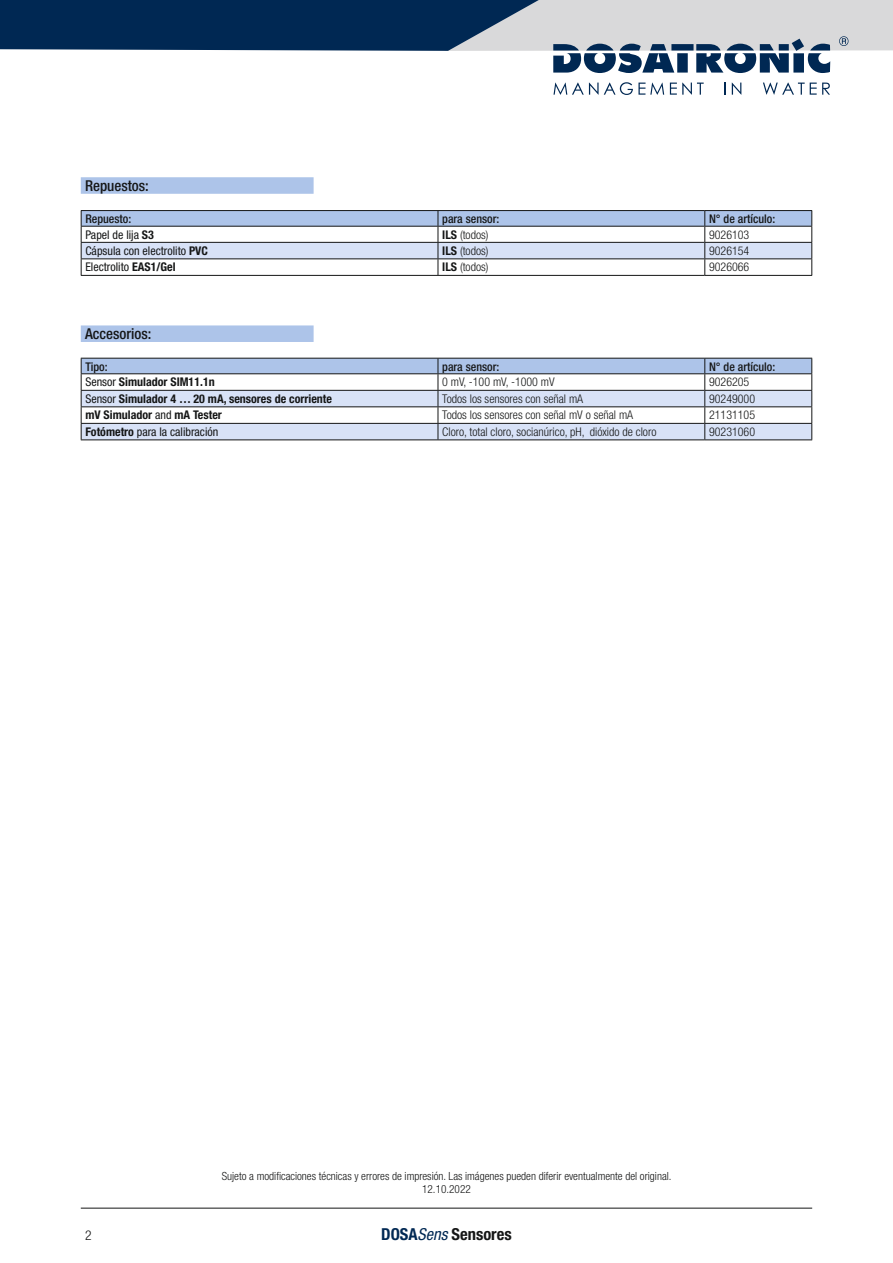
<style>
.page{position:relative;width:893px;height:1263px;background:#fff}
.page>*{position:absolute;margin:0;border:0;box-sizing:border-box;transform-origin:0 0}
.t1{font:700 condensed 16.5px "Helvetica Neue LT Pro";color:#151616}
.t2{font:500 condensed 15px "Helvetica Neue LT Pro";color:#151616}
.t3{font:300 condensed 13.5px "Helvetica Neue LT Pro";color:#151616}
.t4{font:300 condensed 12px "Helvetica Neue LT Pro";color:#151616}
.t5{font:700 condensed 12px "Helvetica Neue LT Pro";color:#151616}
.t6{font:condensed 12px "Helvetica Neue LT Pro";color:#151616}
.t7{font:500 condensed 12px "Helvetica Neue LT Pro";color:#151616}
.t8{font:300 condensed 11.25px/13.5px "Helvetica Neue LT Pro";color:#151616;text-align:center}
.s1{font-weight:700}
.s2{font-weight:400}
.s3{color:#002853}
.s4{font-weight:400;font-style:italic;color:#002853}
</style>
<div class="page">
<svg style="left:553px;top:82px;width:111px;height:13px"></svg>
<svg style="left:670px;top:83px;width:34px;height:12px"></svg>
<svg style="left:724px;top:83px;width:2px;height:12px"></svg>
<svg style="left:732px;top:83px;width:9px;height:12px"></svg>
<svg style="left:763px;top:83px;width:67px;height:12px"></svg>
<svg style="left:0;top:0;width:893px;height:73px"></svg>
<hr style="left:81px;top:1208px;width:731px;height:1px;background:#151616">
<div style="left:81px;top:177px;width:233px;height:17px;background:#adc4e9"></div>
<hr style="left:81px;top:275px;width:357px;height:1px;background:#151616">
<hr style="left:705px;top:275px;width:107px;height:1px;background:#151616">
<hr style="left:438px;top:275px;width:267px;height:1px;background:#151616">
<hr style="left:81px;top:210px;width:357px;height:1px;background:#151616">
<hr style="left:438px;top:210px;width:267px;height:1px;background:#151616">
<hr style="left:705px;top:210px;width:107px;height:1px;background:#151616">
<svg style="left:81px;top:211px;width:731px;height:64px"></svg>
<hr style="left:81px;top:226px;width:357px;height:1px;background:#151616">
<hr style="left:438px;top:226px;width:267px;height:1px;background:#151616">
<hr style="left:705px;top:226px;width:107px;height:1px;background:#151616">
<div style="left:81px;top:325px;width:233px;height:17px;background:#adc4e9"></div>
<svg style="left:81px;top:358px;width:731px;height:82px"></svg>
<hr style="left:81px;top:373px;width:357px;height:1px;background:#151616">
<hr style="left:438px;top:373px;width:267px;height:1px;background:#151616">
<hr style="left:705px;top:373px;width:107px;height:1px;background:#151616">
<p class="t2" style="left:85px;top:176px;width:65px">Repuestos:</p>
<p class="t7" style="left:85px;top:212px;width:47px">Repuesto:</p>
<p class="t7" style="left:442px;top:212px;width:59px">para sensor:</p>
<p class="t7" style="left:709px;top:212px;width:68px">N° de artículo:</p>
<p class="t6" style="left:85px;top:227px;width:70px">Papel de lija <span class="s1">S3</span></p>
<p class="t4" style="left:442px;top:227px;width:48px"><span class="s1">ILS</span> (todos)</p>
<p class="t4" style="left:709px;top:227px;width:42px">9026103</p>
<p class="t6" style="left:85px;top:244px;width:124px">Cápsula con electrolito <span class="s1">PVC</span></p>
<p class="t4" style="left:442px;top:244px;width:48px"><span class="s1">ILS</span> (todos)</p>
<p class="t4" style="left:709px;top:244px;width:42px">9026154</p>
<p class="t6" style="left:85px;top:260px;width:92px">Electrolito <span class="s1">EAS1/Gel</span></p>
<p class="t4" style="left:442px;top:260px;width:48px"><span class="s1">ILS</span> (todos)</p>
<p class="t4" style="left:709px;top:260px;width:42px">9026066</p>
<p class="t2" style="left:85px;top:324px;width:68px">Accesorios:</p>
<p class="t7" style="left:85px;top:359px;width:24px">Tipo:</p>
<p class="t7" style="left:442px;top:359px;width:59px">para sensor:</p>
<p class="t7" style="left:709px;top:359px;width:68px">N° de artículo:</p>
<p class="t5" style="left:85px;top:375px;width:131px"><span class="s2">Sensor</span> Simulador SIM11.1n</p>
<p class="t4" style="left:442px;top:375px;width:114px">0 mV, -100 mV, -1000 mV</p>
<p class="t4" style="left:709px;top:375px;width:42px">9026205</p>
<p class="t5" style="left:85px;top:391px;width:248px"><span class="s2">Sensor</span> Simulador 4 … 20 mA, sensores de corriente</p>
<p class="t4" style="left:442px;top:392px;width:143px">Todos los sensores con señal mA</p>
<p class="t4" style="left:709px;top:392px;width:48px">90249000</p>
<p class="t5" style="left:85px;top:408px;width:138px">mV Simulador <span class="s2">and</span> mA Tester</p>
<p class="t4" style="left:442px;top:408px;width:192px">Todos los sensores con señal mV o señal mA</p>
<p class="t4" style="left:709px;top:408px;width:48px">21131105</p>
<p class="t6" style="left:85px;top:425px;width:134px"><span class="s1">Fotómetro</span> para la calibración</p>
<p class="t4" style="left:442px;top:425px;width:216px">Cloro, total cloro, socianúrico, pH, dióxido de cloro</p>
<p class="t4" style="left:709px;top:425px;width:48px">90231060</p>
<p class="t8" style="left:222px;top:1169px;width:451px">Sujeto a modificaciones técnicas y errores de impresión. Las imágenes pueden diferir eventualmente del original.<br>12.10.2022</p>
<p class="t3" style="left:85px;top:1227px;width:8px">2</p>
<h1 class="t1" style="left:381px;top:1224px;width:132px"><span class="s3">DOSA</span><span class="s4">Sens</span> Sensores</h1>
</div>
